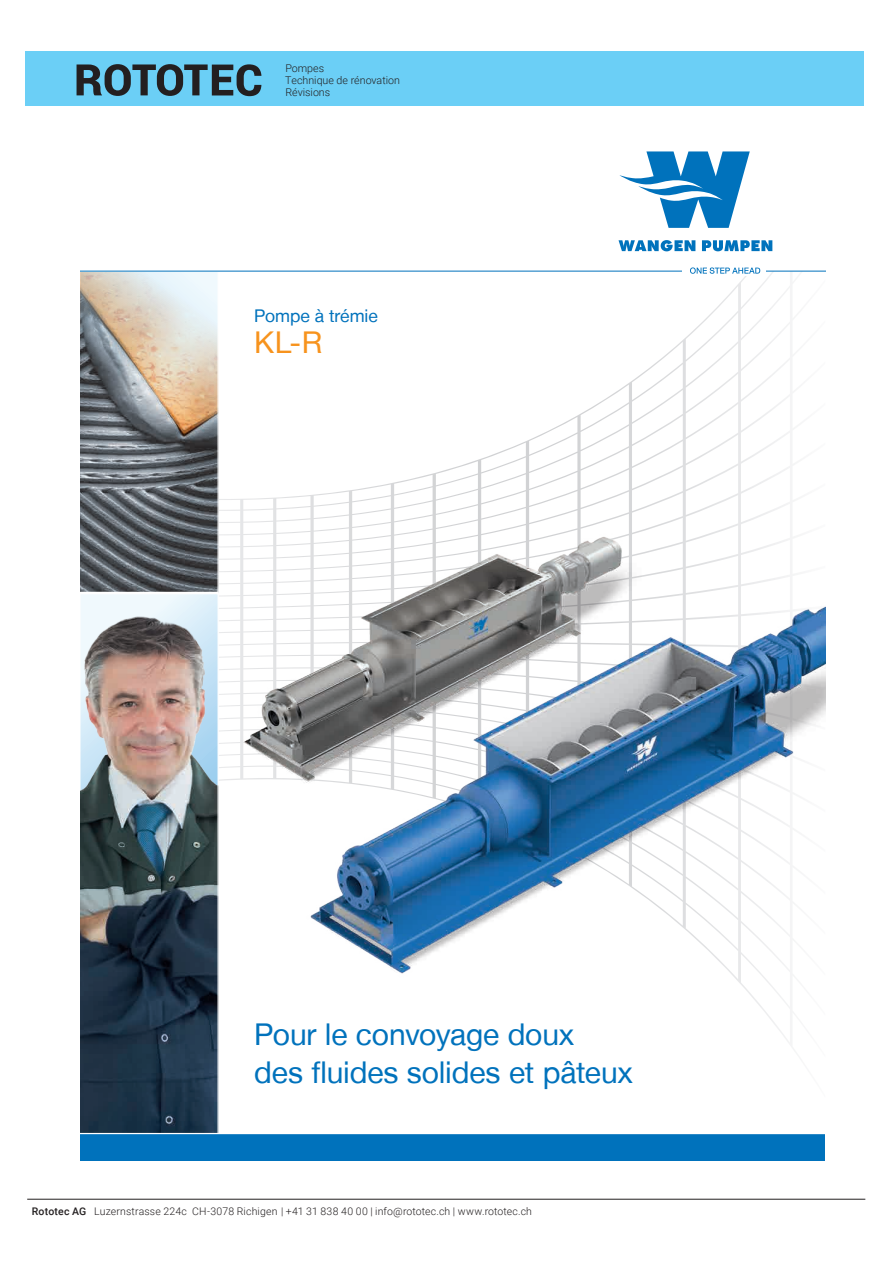
<style>
.page{position:relative;width:893px;height:1263px;background:#fff}
.page>*{position:absolute;margin:0;border:0;box-sizing:border-box;transform-origin:0 0}
.t1{font:30px/37.5px "Helvetica Neue LT";letter-spacing:-.005em;color:#0072bc}
.t2{font:30px "Helvetica Neue LT";color:#f7931d}
.t3{font:17.55px "Helvetica Neue LT";letter-spacing:-.005em;color:#0072bc}
.t4{font:300 10.65px/11.9px "Roboto";color:#231f20}
.t5{font:300 10.5px "Roboto";letter-spacing:.015em;color:#231f20}
.s1{font-weight:500}
</style>
<div class="page">
<hr style="left:27px;top:1199px;width:838px;height:1px;background:#231f20">
<div style="left:25px;top:51px;width:838px;height:54px;background:#6bcff6"></div>
<svg style="left:77px;top:64px;width:184px;height:32px"></svg>
<svg style="left:313px;top:272px;width:482px;height:779px"></svg>
<img style="left:80px;top:594px;width:139px;height:539px">
<svg style="left:80px;top:272px;width:139px;height:320px;background:#91908e"></svg>
<img style="left:310px;top:578px;width:515px;height:414px">
<img style="left:191px;top:495px;width:455px;height:300px">
<hr style="left:80px;top:271px;width:745px;height:1px;background:#0072bc">
<div style="left:682px;top:265px;width:84px;height:11px;background:#fff"></div>
<svg style="left:690px;top:267px;width:70px;height:7px"></svg>
<svg style="left:618px;top:240px;width:77px;height:11px"></svg>
<svg style="left:702px;top:240px;width:70px;height:11px"></svg>
<svg style="left:619px;top:151px;width:131px;height:77px"></svg>
<div style="left:80px;top:1134px;width:745px;height:27px;background:#0072bc"></div>
<p class="t4" style="left:285px;top:62px;width:116px">Pompes<br>Technique de rénovation<br>Révisions</p>
<h2 class="t3" style="left:254px;top:305px;width:125px">Pompe à trémie</h2>
<h1 class="t2" style="left:254px;top:324px;width:70px">KL-R</h1>
<h1 class="t1" style="left:254px;top:1015px;width:380px">Pour le convoyage doux<br>des fluides solides et pâteux</h1>
<p class="t5" style="left:32px;top:1204px;width:502px"><span class="s1">Rototec AG</span> Luzernstrasse 224c CH-3078 Richigen | +41 31 838 40 00 | info@rototec.ch | www.rototec.ch</p>
</div>
